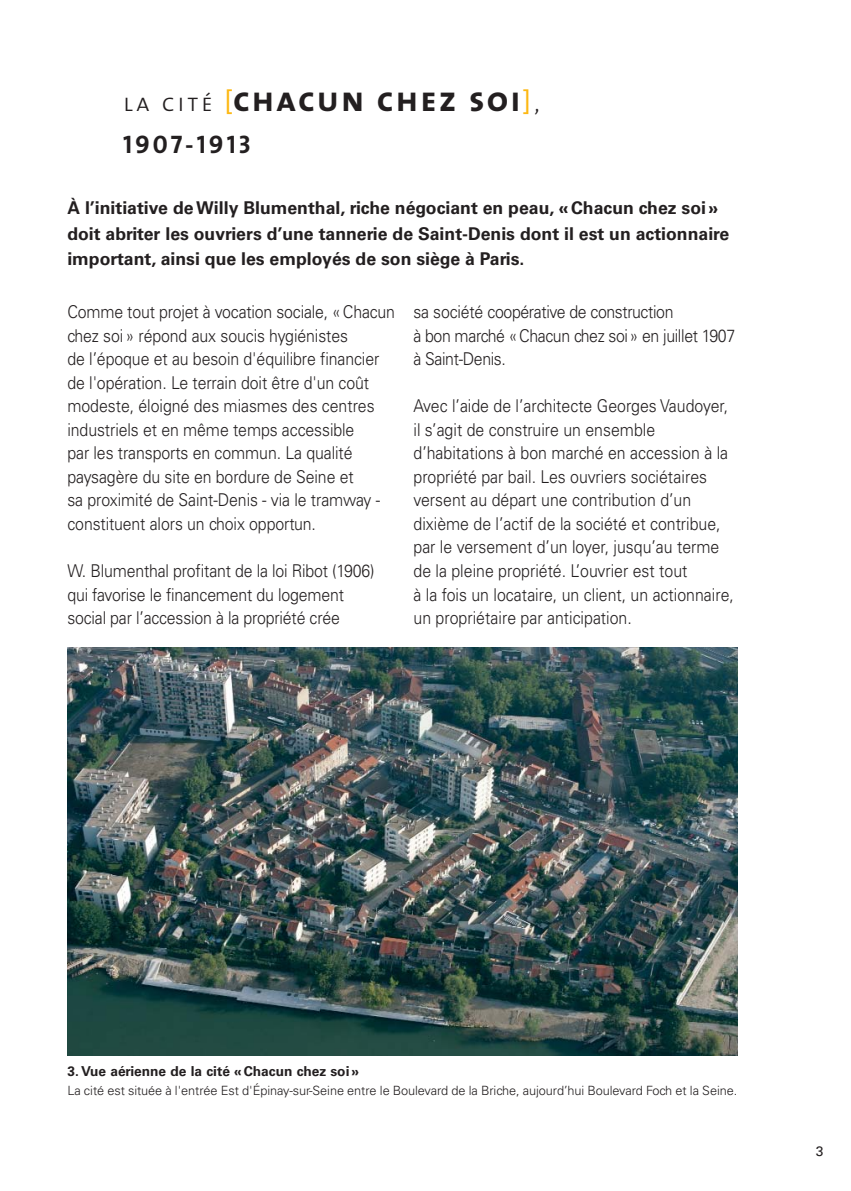
<style>
.page{position:relative;width:851px;height:1191px;background:#fff}
.page>*{position:absolute;margin:0;border:0;box-sizing:border-box;transform-origin:0 0}
.t1{font:35.2px "The Sans Bold Caps";letter-spacing:.06em;color:#231f20}
.t2{font:25.4px "The Sans Bold Caps";letter-spacing:.115em;color:#231f20}
.t3{font:300 17.6px/23.6px "Univers";letter-spacing:-.005em;color:#231f20;scale:.9 1}
.t4{font:700 17.6px/25.4px "Univers";color:#231f20}
.t5{font:700 13.8px "Univers";color:#231f20}
.t6{font:13.8px "Univers";color:#231f20}
.t7{font:300 12.8px "Univers";letter-spacing:-.005em;color:#231f20}
.s1{font-family:"The Sans Light Caps";font-size:25.4px}
.s2{font-family:"The Sans";font-size:25.4px;color:#fdb813}
</style>
<div class="page">
<img style="left:67px;top:647px;width:670px;height:408px">
<h1 class="t1" style="left:123px;top:78px;width:418px"><span class="s1">la cité</span> <span class="s2">[</span>chacun chez soi<span class="s2">]</span><span class="s1">,</span></h1>
<h2 class="t2" style="left:123px;top:130px;width:129px">1907-1913</h2>
<p class="t4" style="left:67px;top:197px;width:663px">À l’initiative de Willy Blumenthal, riche négociant en peau, « Chacun chez soi » doit abriter les ouvriers d’une tannerie de Saint-Denis dont il est un actionnaire important, ainsi que les employés de son siège à Paris.</p>
<p class="t3" style="left:67px;top:302px;width:365px">Comme tout projet à vocation sociale, «Chacun chez soi» répond aux soucis hygiénistes<br>de l’époque et au besoin d'équilibre financier de l'opération. Le terrain doit être d'un coût modeste, éloigné des miasmes des centres industriels et en même temps accessible<br>par les transports en commun. La qualité paysagère du site en bordure de Seine et<br>sa proximité de Saint-Denis - via le tramway - constituent alors un choix opportun.</p>
<p class="t3" style="left:67px;top:560px;width:343px">W. Blumenthal profitant de la loi Ribot (1906) qui favorise le financement du logement social par l’accession à la propriété crée</p>
<p class="t3" style="left:413px;top:302px;width:359px">sa société coopérative de construction<br>à bon marché «Chacun chez soi» en juillet 1907 à Saint-Denis.</p>
<p class="t3" style="left:413px;top:396px;width:357px">Avec l’aide de l’architecte Georges Vaudoyer, il s’agit de construire un ensemble d’habitations à bon marché en accession à la propriété par bail. Les ouvriers sociétaires versent au départ une contribution d’un dixième de l’actif de la société et contribue, par le versement d’un loyer, jusqu’au terme de la pleine propriété. L’ouvrier est tout<br>à la fois un locataire, un client, un actionnaire, un propriétaire par anticipation.</p>
<p class="t5" style="left:67px;top:1066px;width:293px">3. Vue aérienne de la cité « Chacun chez soi »</p>
<p class="t7" style="left:67px;top:1085px;width:671px">La cité est située à l'entrée Est d'Épinay-sur-Seine entre le Boulevard de la Briche, aujourd’hui Boulevard Foch et la Seine.</p>
<p class="t6" style="left:815px;top:1146px;width:9px">3</p>
</div>
